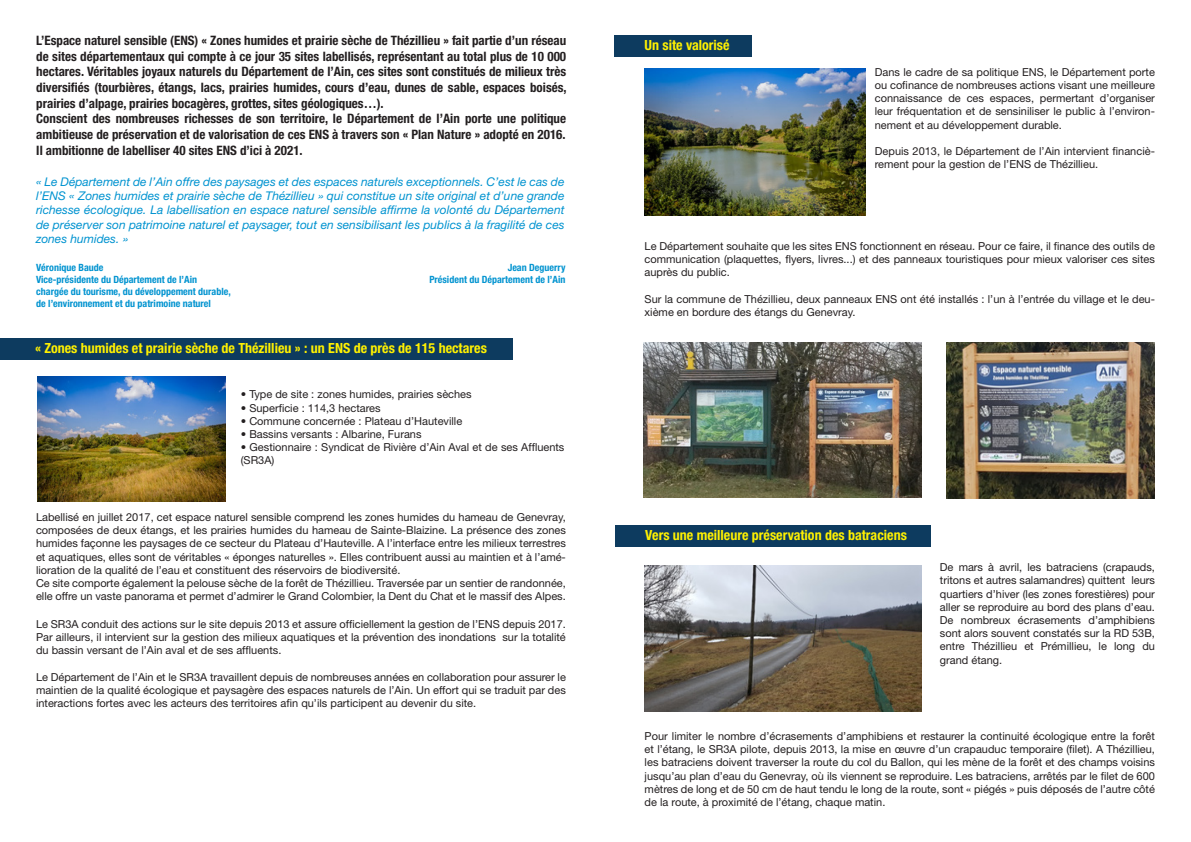
<style>
.page{position:relative;width:1191px;height:842px;background:#fff}
.page>*{position:absolute;margin:0;border:0;box-sizing:border-box;transform-origin:0 0}
.t1{font:700 condensed 14px "Helvetica Neue LT Pro";color:#fff101}
.t2{font:700 condensed 13px/15.6px "Helvetica Neue LT Pro";color:#231f20;text-align:justify}
.t3{font:italic 12px/14.4px "Helvetica Neue LT Pro";color:#0093d0;text-align:justify}
.t4{font:11px/13.2px "Helvetica Neue LT Pro";color:#231f20;text-align:justify}
.t5{font:700 condensed 10px/12px "Helvetica Neue LT Pro";color:#0093d0}
</style>
<div class="page">
<div style="left:615px;top:36px;width:137px;height:21px;background:#0d3b5f"></div>
<div style="left:0;top:339px;width:512px;height:21px;background:#0d3b5f"></div>
<img style="left:37px;top:376px;width:188px;height:125px">
<img style="left:644px;top:68px;width:222px;height:148px">
<img style="left:946px;top:343px;width:209px;height:155px">
<img style="left:643px;top:343px;width:278px;height:154px">
<img style="left:644px;top:566px;width:277px;height:145px">
<div style="left:615px;top:525px;width:316px;height:22px;background:#0d3b5f"></div>
<p class="t2" style="left:36px;top:33px;width:532px">L’Espace naturel sensible (ENS) « Zones humides et prairie sèche de Thézillieu » fait partie d’un réseau de sites départementaux qui compte à ce jour 35 sites labellisés, représentant au total plus de 10 000 hectares. Véritables joyaux naturels du Département de l’Ain, ces sites sont constitués de milieux très diversifiés (tourbières, étangs, lacs, prairies humides, cours d’eau, dunes de sable, espaces boisés, prairies d’alpage, prairies bocagères, grottes, sites géologiques…).</p>
<p class="t2" style="left:36px;top:111px;width:531px">Conscient des nombreuses richesses de son territoire, le Département de l’Ain porte une politique ambitieuse de préservation et de valorisation de ces ENS à travers son « Plan Nature » adopté en 2016.</p>
<p class="t2" style="left:36px;top:142px;width:268px">Il ambitionne de labelliser 40 sites ENS d’ici à 2021.</p>
<p class="t3" style="left:36px;top:174px;width:530px">« Le Département de l’Ain offre des paysages et des espaces naturels exceptionnels. C’est le cas de l’ENS « Zones humides et prairie sèche de Thézillieu » qui constitue un site original et d’une grande richesse écologique. La labellisation en espace naturel sensible affirme la volonté du Département de préserver son patrimoine naturel et paysager, tout en sensibilisant les publics à la fragilité de ces zones humides. »</p>
<p class="t5" style="left:36px;top:261px;width:69px">Véronique Baude</p>
<p class="t5" style="left:36px;top:273px;width:162px">Vice-présidente du Département de l’Ain</p>
<p class="t5" style="left:36px;top:285px;width:196px">chargée du tourisme, du développement durable, de l’environnement et du patrimoine naturel</p>
<p class="t1" style="left:35px;top:339px;width:453px">« Zones humides et prairie sèche de Thézillieu » : un ENS de près de 115 hectares</p>
<p class="t5" style="left:508px;top:261px;width:59px">Jean Deguerry</p>
<p class="t5" style="left:429px;top:273px;width:138px">Président du Département de l’Ain</p>
<p class="t4" style="left:241px;top:388px;width:232px">• Type de site : zones humides, prairies sèches</p>
<p class="t4" style="left:241px;top:401px;width:141px">• Superficie : 114,3 hectares</p>
<p class="t4" style="left:241px;top:414px;width:223px">• Commune concernée : Plateau d’Hauteville</p>
<p class="t4" style="left:241px;top:427px;width:182px">• Bassins versants : Albarine, Furans</p>
<p class="t4" style="left:241px;top:440px;width:325px">• Gestionnaire : Syndicat de Rivière d’Ain Aval et de ses Affluents (SR3A)</p>
<p class="t4" style="left:36px;top:510px;width:531px">Labellisé en juillet 2017, cet espace naturel sensible comprend les zones humides du hameau de Genevray, composées de deux étangs, et les prairies humides du hameau de Sainte-Blaizine. La présence des zones humides façonne les paysages de ce secteur du Plateau d’Hauteville. A l’interface entre les milieux terrestres et aquatiques, elles sont de véritables « éponges naturelles ». Elles contribuent aussi au maintien et à l’amé&shy;lioration de la qualité de l’eau et constituent des réservoirs de biodiversité.</p>
<p class="t4" style="left:36px;top:576px;width:531px">Ce site comporte également la pelouse sèche de la forêt de Thézillieu. Traversée par un sentier de randonnée, elle offre un vaste panorama et permet d’admirer le Grand Colombier, la Dent du Chat et le massif des Alpes.</p>
<p class="t4" style="left:36px;top:617px;width:531px">Le SR3A conduit des actions sur le site depuis 2013 et assure officiellement la gestion de l’ENS depuis 2017.</p>
<p class="t4" style="left:36px;top:630px;width:531px">Par ailleurs, il intervient sur la gestion des milieux aquatiques et la prévention des inondations sur la totalité du bassin versant de l’Ain aval et de ses affluents.</p>
<p class="t4" style="left:36px;top:670px;width:531px">Le Département de l’Ain et le SR3A travaillent depuis de nombreuses années en collaboration pour assurer le maintien de la qualité écologique et paysagère des espaces naturels de l’Ain. Un effort qui se traduit par des interactions fortes avec les acteurs des territoires afin qu’ils participent au devenir du site.</p>
<p class="t1" style="left:644px;top:36px;width:86px">Un site valorisé</p>
<p class="t4" style="left:874px;top:65px;width:282px">Dans le cadre de sa politique ENS, le Département porte ou cofinance de nombreuses actions visant une meilleure connaissance de ces espaces, permertant d’organiser leur fréquentation et de sensiniliser le public à l’environ&shy;nement et au développement durable.</p>
<p class="t4" style="left:874px;top:144px;width:282px">Depuis 2013, le Département de l’Ain intervient financiè&shy;rement pour la gestion de l’ENS de Thézillieu.</p>
<p class="t4" style="left:644px;top:239px;width:512px">Le Département souhaite que les sites ENS fonctionnent en réseau. Pour ce faire, il finance des outils de communication (plaquettes, flyers, livres...) et des panneaux touristiques pour mieux valoriser ces sites auprès du public.</p>
<p class="t4" style="left:644px;top:292px;width:512px">Sur la commune de Thézillieu, deux panneaux ENS ont été installés : l’un à l’entrée du village et le deu&shy;xième en bordure des étangs du Genevray.</p>
<p class="t1" style="left:645px;top:526px;width:263px">Vers une meilleure préservation des batraciens</p>
<p class="t4" style="left:940px;top:560px;width:217px">De mars à avril, les batraciens (crapauds, tritons et autres salamandres) quittent leurs quartiers d’hiver (les zones forestières) pour aller se reproduire au bord des plans d’eau.<br>De nombreux écrasements d’amphibiens sont alors souvent constatés sur la RD 53B, entre Thézillieu et Prémillieu, le long du grand étang.</p>
<p class="t4" style="left:644px;top:729px;width:512px">Pour limiter le nombre d’écrasements d’amphibiens et restaurer la continuité écologique entre la forêt et l’étang, le SR3A pilote, depuis 2013, la mise en œuvre d’un crapauduc temporaire (filet). A Thézillieu, les batraciens doivent traverser la route du col du Ballon, qui les mène de la forêt et des champs voisins jusqu’au plan d’eau du Genevray, où ils viennent se reproduire. Les batraciens, arrêtés par le filet de 600 mètres de long et de 50 cm de haut tendu le long de la route, sont « piégés » puis déposés de l’autre côté de la route, à proximité de l’étang, chaque matin.</p>
</div>
